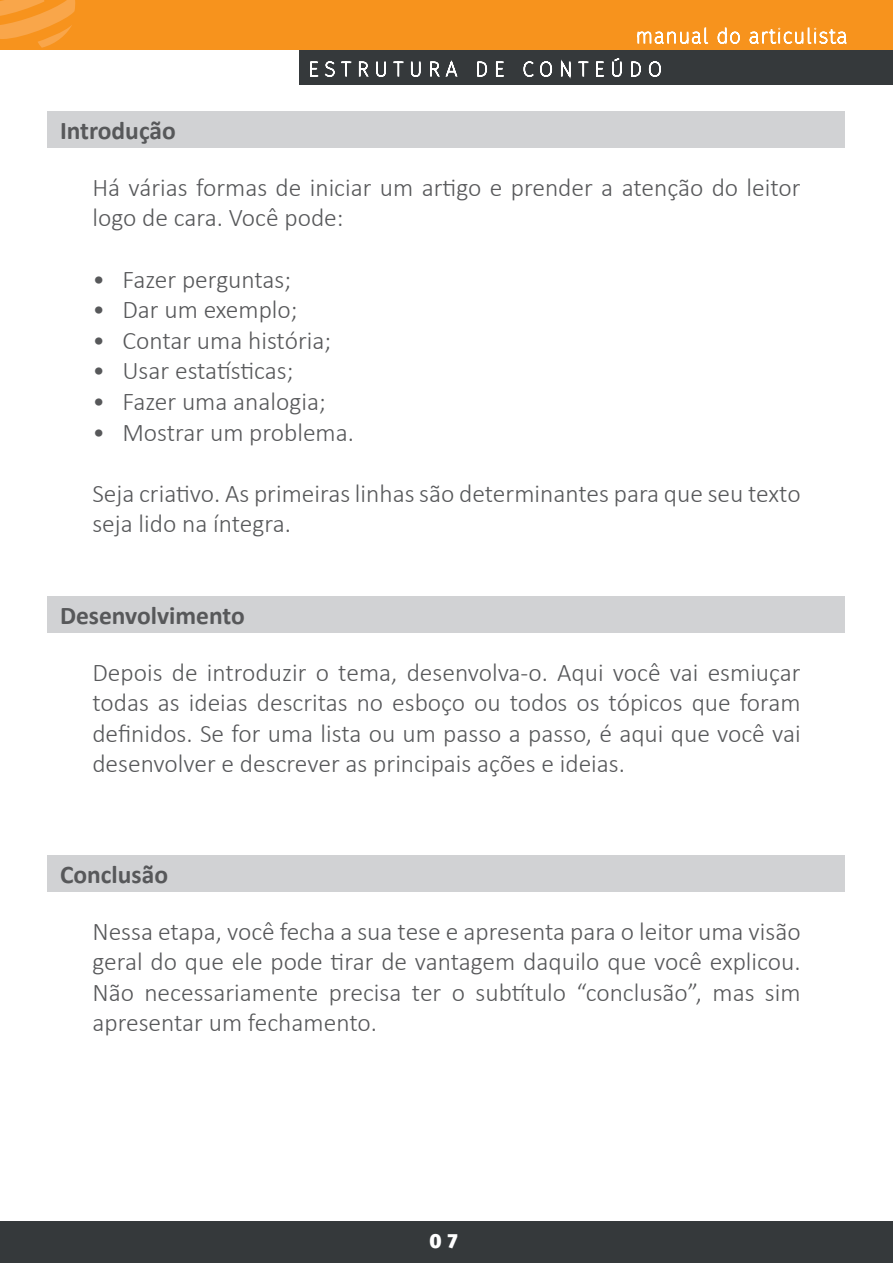
<style>
.page{position:relative;width:893px;height:1263px;background:#fff}
.page>*{position:absolute;margin:0;border:0;box-sizing:border-box;transform-origin:0 0}
.t1{font:300 25.5px/30.6px "Calibri";color:#57585a}
.t2{font:700 25.5px "Calibri";color:#57585a}
.t3{font:800 20.25px "Fira Sans";color:#fff}
</style>
<div class="page">
<div style="left:300px;top:14px;width:593px;height:71px;background:#35393b"></div>
<div style="left:0;top:0;width:893px;height:50px;background:#f7931d"></div>
<svg style="left:0;top:0;width:75px;height:48px"></svg>
<svg style="left:310px;top:61px;width:42px;height:16px"></svg>
<svg style="left:358px;top:61px;width:46px;height:16px"></svg>
<svg style="left:410px;top:61px;width:11px;height:16px"></svg>
<svg style="left:430px;top:60px;width:28px;height:17px"></svg>
<svg style="left:477px;top:61px;width:10px;height:16px"></svg>
<svg style="left:496px;top:61px;width:8px;height:16px"></svg>
<svg style="left:523px;top:61px;width:30px;height:16px"></svg>
<svg style="left:560px;top:59px;width:11px;height:20px"></svg>
<svg style="left:578px;top:61px;width:11px;height:16px"></svg>
<svg style="left:596px;top:61px;width:8px;height:16px"></svg>
<svg style="left:612px;top:58px;width:10px;height:19px"></svg>
<svg style="left:631px;top:61px;width:10px;height:16px"></svg>
<svg style="left:648px;top:61px;width:13px;height:16px"></svg>
<svg style="left:637px;top:27px;width:72px;height:17px"></svg>
<svg style="left:717px;top:27px;width:23px;height:17px"></svg>
<svg style="left:749px;top:27px;width:98px;height:17px"></svg>
<div style="left:0;top:1221px;width:893px;height:42px;background:#35393b"></div>
<div style="left:48px;top:111px;width:797px;height:36px;background:#d1d2d4"></div>
<div style="left:48px;top:596px;width:797px;height:36px;background:#d1d2d4"></div>
<div style="left:48px;top:855px;width:797px;height:36px;background:#d1d2d4"></div>
<p class="t2" style="left:60px;top:114px;width:117px">Introdução</p>
<p class="t1" style="left:92px;top:172px;width:710px">Há várias formas de iniciar um artigo e prender a atenção do leitor logo de cara. Você pode:</p>
<p class="t1" style="left:92px;top:263px;width:200px">• Fazer perguntas;</p>
<p class="t1" style="left:92px;top:294px;width:207px">• Dar um exemplo;</p>
<p class="t1" style="left:92px;top:325px;width:240px">• Contar uma história;</p>
<p class="t1" style="left:92px;top:355px;width:202px">• Usar estatísticas;</p>
<p class="t1" style="left:92px;top:386px;width:235px">• Fazer uma analogia;</p>
<p class="t1" style="left:92px;top:417px;width:263px">• Mostrar um problema.</p>
<p class="t1" style="left:92px;top:478px;width:710px">Seja criativo. As primeiras linhas são determinantes para que seu texto seja lido na íntegra.</p>
<p class="t2" style="left:60px;top:599px;width:186px">Desenvolvimento</p>
<p class="t1" style="left:92px;top:656px;width:710px;text-align:justify">Depois de introduzir o tema, desenvolva-o. Aqui você vai esmiuçar todas as ideias descritas no esboço ou todos os tópicos que foram definidos. Se for uma lista ou um passo a passo, é aqui que você vai desenvolver e descrever as principais ações e ideias.</p>
<p class="t2" style="left:60px;top:858px;width:110px">Conclusão</p>
<p class="t1" style="left:92px;top:915px;width:710px;text-align:justify">Nessa etapa, você fecha a sua tese e apresenta para o leitor uma visão geral do que ele pode tirar de vantagem daquilo que você explicou.<br>Não necessariamente precisa ter o subtítulo “conclusão”, mas sim apresentar um fechamento.</p>
<p class="t3" style="left:429px;top:1222px;width:30px">0 7</p>
</div>
